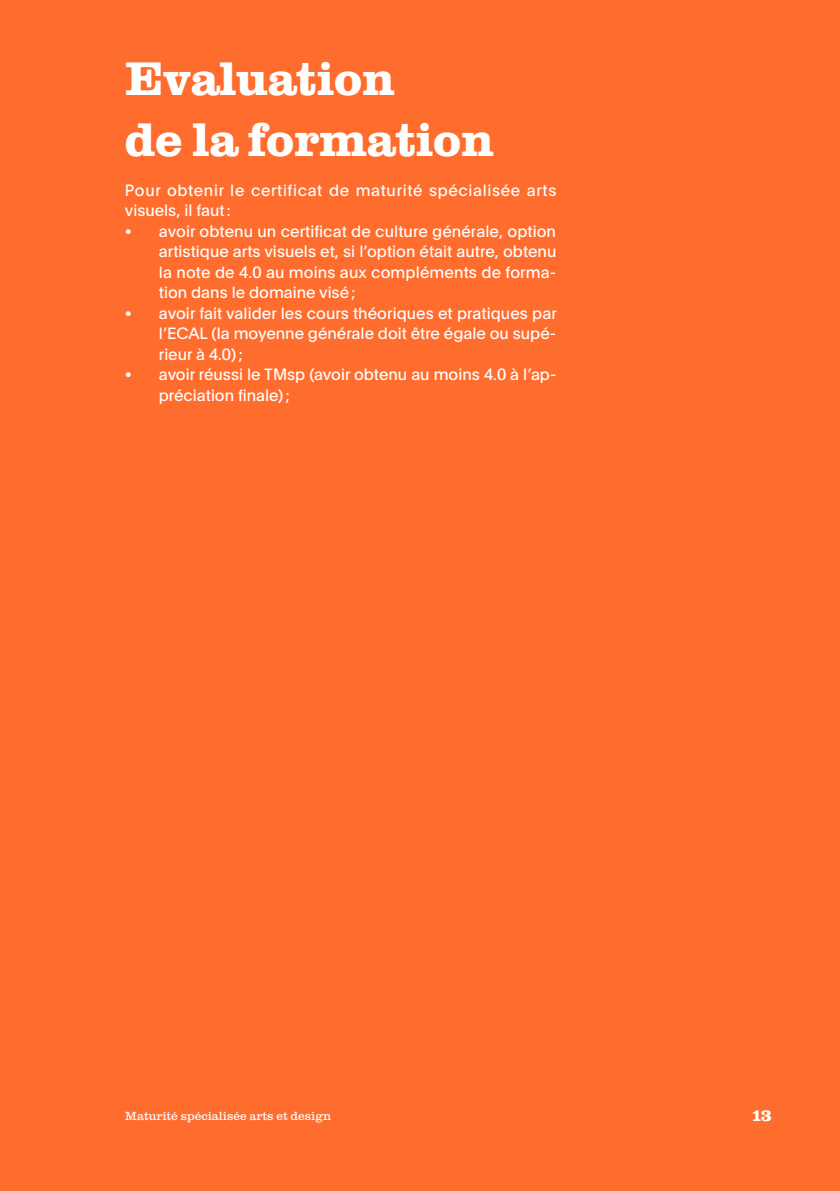
<style>
.page{position:relative;width:840px;height:1191px;background:#fff}
.page>*{position:absolute;margin:0;border:0;box-sizing:border-box;transform-origin:0 0}
.t1{font:700 48px/61px "Clarendon Graphic";color:#fff}
.t2{font:700 17px "Clarendon Graphic";color:#fff}
.t3{font:16px/20.4px "Plain";color:#fff;text-align:justify}
.t4{font:16px/20.4px "Plain";letter-spacing:.04em;color:#fff}
.t5{font:12px "Clarendon Graphic";color:#fff}
</style>
<div class="page">
<div style="left:0;top:0;width:839px;height:1191px;background:#ff6d2e"></div>
<h1 class="t1" style="left:125px;top:46px;width:370px">Evaluation<br>de la formation</h1>
<p class="t4" style="left:125px;top:179px;width:433px">Pour obtenir le certificat de maturité spécialisée arts visuels, il faut :</p>
<p class="t3" style="left:159px;top:220px;width:399px;text-indent:-34px">• avoir obtenu un certificat de culture générale, option artistique arts visuels et, si l’option était autre, obtenu la note de 4.0 au moins aux compléments de forma&shy;tion dans le domaine visé ;</p>
<p class="t3" style="left:159px;top:302px;width:399px;text-indent:-34px">• avoir fait valider les cours théoriques et pratiques par l’ECAL (la moyenne générale doit être égale ou supé&shy;rieur à 4.0) ;</p>
<p class="t3" style="left:159px;top:364px;width:399px;text-indent:-34px">• avoir réussi le TMsp (avoir obtenu au moins 4.0 à l’ap&shy;préciation finale) ;</p>
<p class="t5" style="left:125px;top:1107px;width:207px">Maturité spécialisée arts et design</p>
<p class="t2" style="left:752px;top:1103px;width:21px">13</p>
</div>
